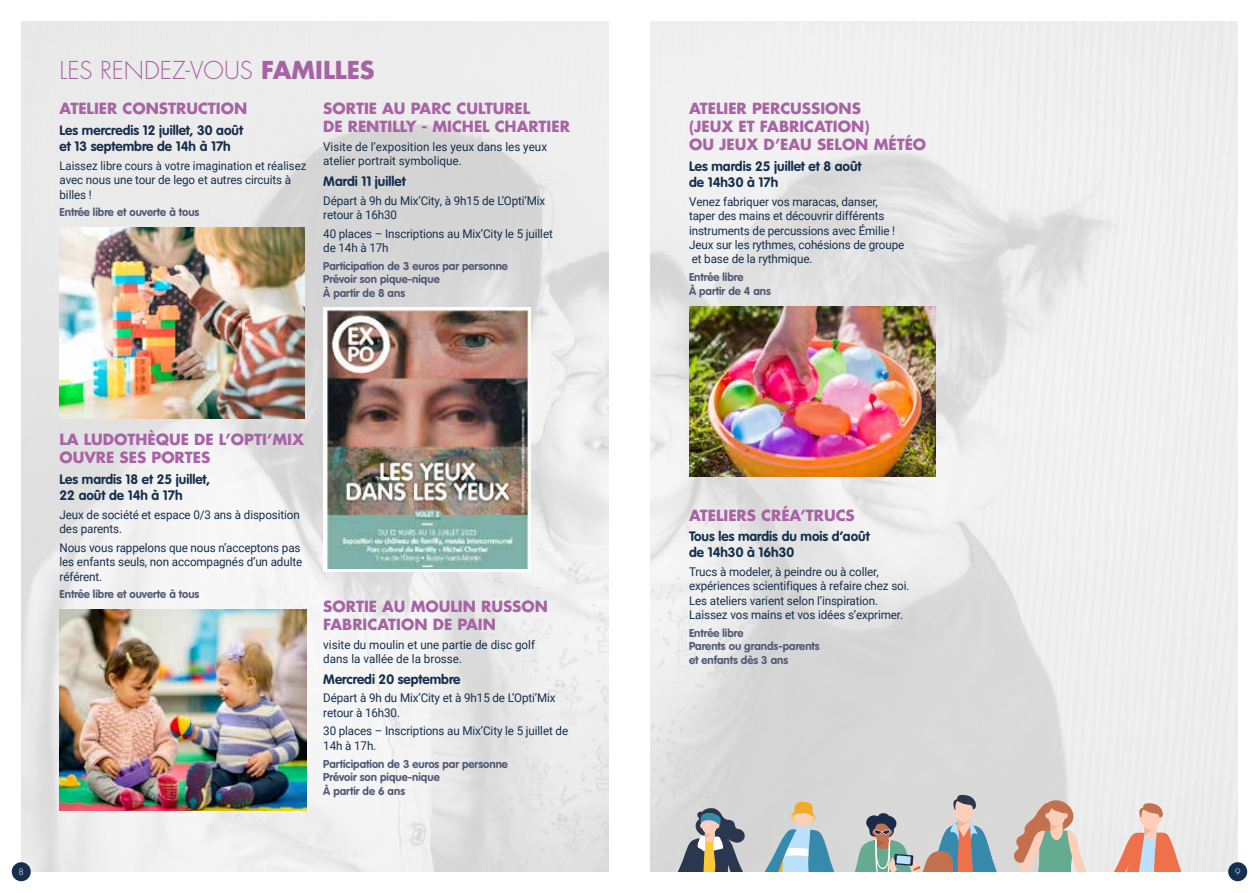
<style>
.page{position:relative;width:1259px;height:893px;background:#fff}
.page>*{position:absolute;margin:0;border:0;box-sizing:border-box;transform-origin:0 0}
.t1{font:300 24px "Futura Std";color:#a863a5}
.t2{font:700 15px/18px "Futura Std";color:#a863a5}
.t3{font:700 13.5px/16.2px "VAG Rounded Std";color:#152f4e}
.t4{font:12px/14.4px "Roboto";letter-spacing:-.01em;color:#152f4e}
.t5{font:12px/14.4px "Roboto";letter-spacing:-.01em;color:#152f4e;scale:.94 1}
.t6{font:700 11.25px/13.5px "VAG Rounded Std";color:#505976}
.t7{font:300 9.75px "Futura PT";color:#fff}
.s1{font-weight:700}
</style>
<div class="page">
<img style="left:21px;top:21px;width:587px;height:851px">
<img style="left:651px;top:21px;width:586px;height:851px">
<svg style="left:668px;top:792px;width:523px;height:80px;background:#c2bfbb"></svg>
<div style="left:1228px;top:862px;width:19px;height:19px;background:#152f4e;border-radius:50%"></div>
<div style="left:12px;top:862px;width:19px;height:19px;background:#152f4e;border-radius:50%"></div>
<img style="left:689px;top:306px;width:246px;height:170px">
<img style="left:60px;top:227px;width:245px;height:192px">
<img style="left:323px;top:308px;width:207px;height:260px">
<img style="left:60px;top:609px;width:246px;height:202px">
<h1 class="t1" style="left:60px;top:56px;width:317px">LES RENDEZ-VOUS <span class="s1">FAMILLES</span></h1>
<p class="t2" style="left:60px;top:100px;width:189px">ATELIER CONSTRUCTION</p>
<p class="t3" style="left:60px;top:123px;width:185px">Les mercredis 12 juillet, 30 août et 13 septembre de 14h à 17h</p>
<p class="t5" style="left:60px;top:158px;width:264px">Laissez libre cours à votre imagination et réalisez avec nous une tour de lego et autres circuits à billes !</p>
<p class="t6" style="left:60px;top:206px;width:141px">Entrée libre et ouverte à tous</p>
<p class="t2" style="left:323px;top:100px;width:248px">SORTIE AU PARC CULTUREL<br>DE RENTILLY - MICHEL CHARTIER</p>
<p class="t4" style="left:323px;top:139px;width:225px">Visite de l’exposition les yeux dans les yeux atelier portrait symbolique.</p>
<p class="t3" style="left:323px;top:174px;width:84px">Mardi 11 juillet</p>
<p class="t4" style="left:323px;top:193px;width:224px">Départ à 9h du Mix’City, à 9h15 de L’Opti’Mix retour à 16h30</p>
<p class="t4" style="left:323px;top:226px;width:231px">40 places – Inscriptions au Mix’City le 5 juillet de 14h à 17h</p>
<p class="t6" style="left:323px;top:259px;width:186px">Participation de 3 euros par personne<br>Prévoir son pique-nique<br>À partir de 8 ans</p>
<p class="t2" style="left:60px;top:430px;width:246px">LA LUDOTHÈQUE DE L’OPTI’MIX<br>OUVRE SES PORTES</p>
<p class="t3" style="left:60px;top:471px;width:152px">Les mardis 18 et 25 juillet,<br>22 août de 14h à 17h</p>
<p class="t4" style="left:60px;top:507px;width:242px">Jeux de société et espace 0/3 ans à disposition des parents.</p>
<p class="t4" style="left:60px;top:540px;width:244px">Nous vous rappelons que nous n’acceptons pas les enfants seuls, non accompagnés d’un adulte référent.</p>
<p class="t6" style="left:60px;top:588px;width:141px">Entrée libre et ouverte à tous</p>
<p class="t2" style="left:323px;top:597px;width:226px">SORTIE AU MOULIN RUSSON<br>FABRICATION DE PAIN</p>
<p class="t4" style="left:323px;top:637px;width:213px">visite du moulin et une partie de disc golf dans la vallée de la brosse.</p>
<p class="t3" style="left:323px;top:671px;width:139px">Mercredi 20 septembre</p>
<p class="t4" style="left:323px;top:690px;width:234px">Départ à 9h du Mix’City et à 9h15 de L’Opti’Mix retour à 16h30.</p>
<p class="t4" style="left:323px;top:723px;width:246px">30 places – Inscriptions au Mix’City le 5 juillet de<br>14h à 17h.</p>
<p class="t6" style="left:323px;top:757px;width:186px">Participation de 3 euros par personne<br>Prévoir son pique-nique<br>À partir de 6 ans</p>
<p class="t2" style="left:689px;top:100px;width:239px">ATELIER PERCUSSIONS<br>(JEUX ET FABRICATION)<br>OU JEUX D’EAU SELON MÉTÉO</p>
<p class="t3" style="left:689px;top:159px;width:174px">Les mardis 25 juillet et 8 août de 14h30 à 17h</p>
<p class="t4" style="left:689px;top:194px;width:217px">Venez fabriquer vos maracas, danser, taper des mains et découvrir différents instruments de percussions avec Émilie !<br>Jeux sur les rythmes, cohésions de groupe et base de la rythmique.</p>
<p class="t6" style="left:689px;top:271px;width:83px">Entrée libre<br>À partir de 4 ans</p>
<p class="t2" style="left:689px;top:506px;width:167px">ATELIERS CRÉA’TRUCS</p>
<p class="t3" style="left:689px;top:529px;width:182px">Tous les mardis du mois d’août de 14h30 à 16h30</p>
<p class="t4" style="left:689px;top:564px;width:222px">Trucs à modeler, à peindre ou à coller, expériences scientifiques à refaire chez soi.<br>Les ateliers varient selon l’inspiration.<br>Laissez vos mains et vos idées s’exprimer.</p>
<p class="t6" style="left:689px;top:627px;width:132px">Entrée libre<br>Parents ou grands-parents et enfants dès 3 ans</p>
<p class="t7" style="left:19px;top:866px;width:7px">8</p>
<p class="t7" style="left:1235px;top:866px;width:7px">9</p>
</div>
